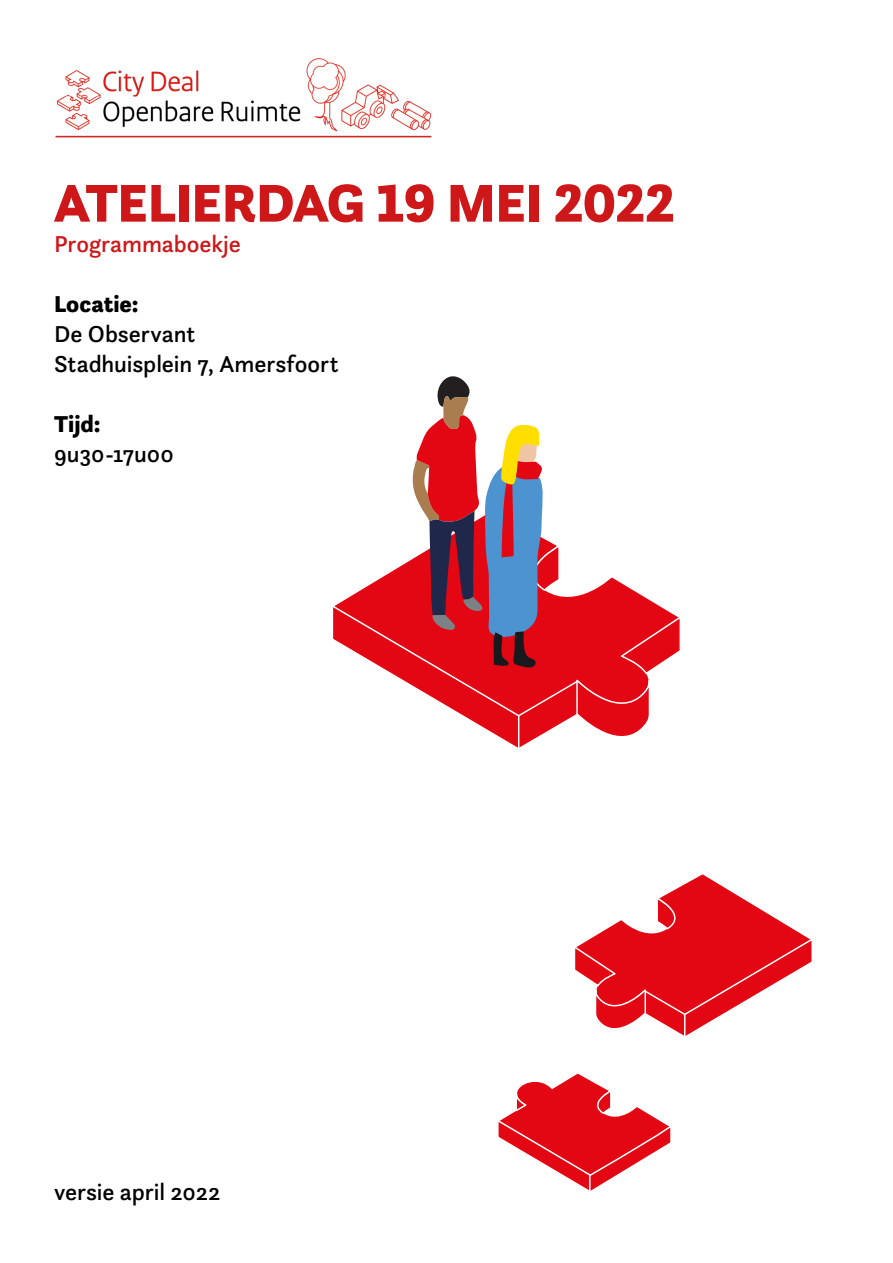
<style>
.page{position:relative;width:893px;height:1263px;background:#fff}
.page>*{position:absolute;margin:0;border:0;box-sizing:border-box;transform-origin:0 0}
.Head_title{font:900 55.5px "Questa Sans";letter-spacing:-.01em;color:#cd1719}
.Head_title-2{font:500 24px "Questa Sans";letter-spacing:-.005em;color:#000}
.Head_title-3{font:500 24px "Questa Sans";letter-spacing:-.005em;color:#cd1719}
.Head_title-4{font:900 24px "Questa Sans";color:#000}
</style>
<div class="page">
<svg style="left:498px;top:874px;width:314px;height:317px"></svg>
<svg style="left:561px;top:577px;width:113px;height:142px"></svg>
<svg style="left:576px;top:615px;width:104px;height:121px"></svg>
<svg style="left:333px;top:376px;width:228px;height:372px"></svg>
<img style="left:55px;top:58px;width:377px;height:80px">
<p class="Head_title" style="left:54px;top:167px;width:622px">ATELIERDAG 19 MEI 2022</p>
<p class="Head_title-3" style="left:54px;top:228px;width:188px">Programmaboekje</p>
<p class="Head_title-4" style="left:54px;top:288px;width:86px">Locatie:</p>
<p class="Head_title-2" style="left:54px;top:318px;width:143px">De Observant</p>
<p class="Head_title-2" style="left:54px;top:348px;width:286px">Stadhuisplein 7, Amersfoort</p>
<p class="Head_title-4" style="left:54px;top:408px;width:48px">Tijd:</p>
<p class="Head_title-2" style="left:54px;top:438px;width:121px">9u30-17u00</p>
<p class="Head_title-2" style="left:54px;top:1177px;width:168px">versie april 2022</p>
</div>
